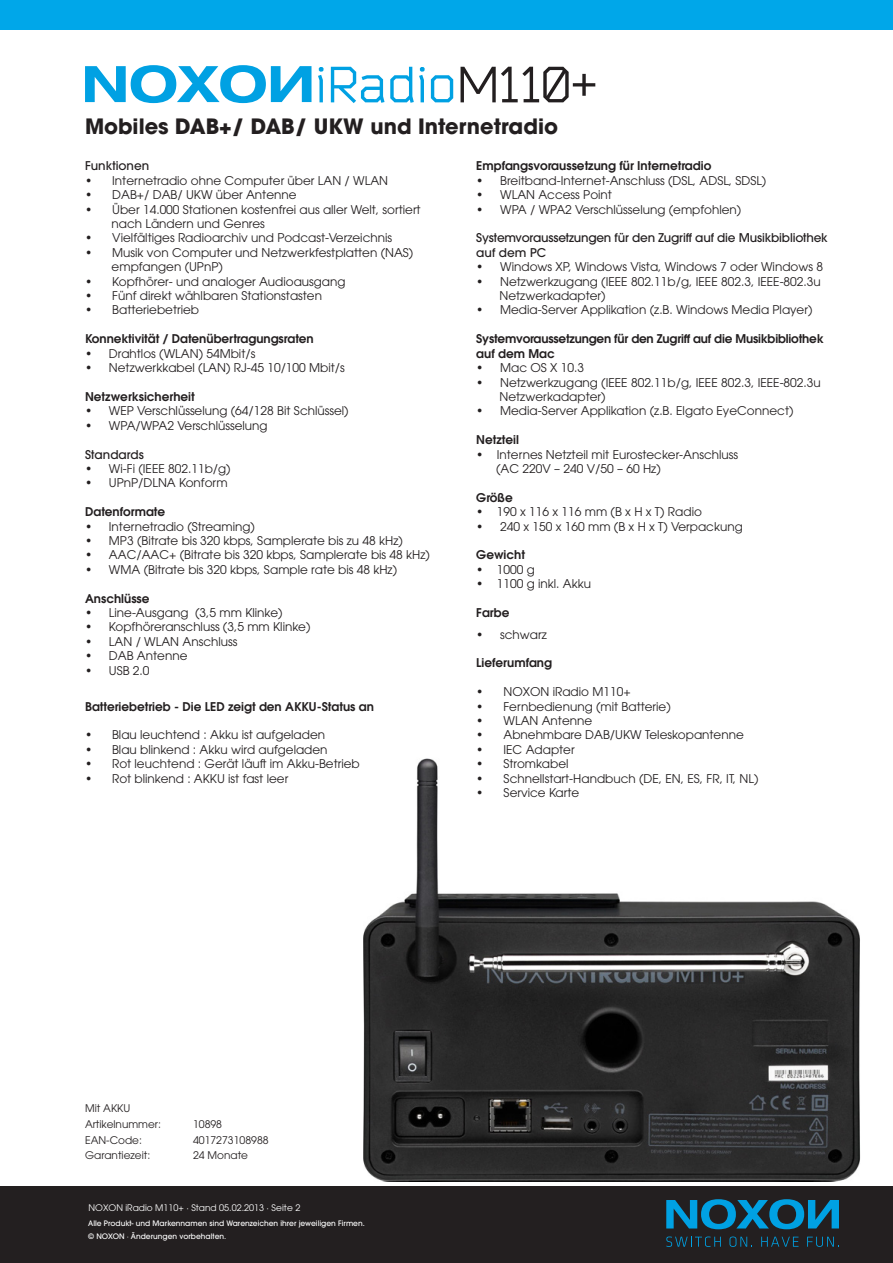
<style>
.page{position:relative;width:893px;height:1263px;background:#fff}
.page>*{position:absolute;margin:0;border:0;box-sizing:border-box;transform-origin:0 0}
.t1{font:700 21px "ITC Avant Garde Pro";color:#231f20}
.t2{font:12px/14.4px "ITC Avant Garde Pro";color:#231f20}
.t3{font:600 12px/14.4px "ITC Avant Garde Pro";color:#231f20}
.t4{font:500 12px/14.4px "ITC Avant Garde Pro";letter-spacing:-.015em;color:#231f20}
.Texte_Aufzählung{font:10.5px "ITC Avant Garde Pro";color:#231f20}
.t5{font:9px "ITC Avant Garde Pro";color:#fff}
.t6{font:500 7.5px/13.2px "ITC Avant Garde Pro";color:#fff}
</style>
<div class="page">
<div style="left:0;top:1186px;width:893px;height:77px;background:#231f20"></div>
<div style="left:0;top:0;width:893px;height:30px;background:#00a7e9"></div>
<svg style="left:666px;top:1199px;width:173px;height:30px"></svg>
<svg style="left:666px;top:1236px;width:55px;height:11px"></svg>
<svg style="left:729px;top:1236px;width:23px;height:11px"></svg>
<svg style="left:761px;top:1237px;width:37px;height:10px"></svg>
<svg style="left:807px;top:1237px;width:32px;height:10px"></svg>
<img style="left:364px;top:758px;width:496px;height:423px">
<svg style="left:85px;top:65px;width:226px;height:38px"></svg>
<svg style="left:318px;top:67px;width:5px;height:35px"></svg>
<svg style="left:331px;top:67px;width:53px;height:36px"></svg>
<svg style="left:390px;top:67px;width:35px;height:36px"></svg>
<svg style="left:431px;top:75px;width:22px;height:27px"></svg>
<svg style="left:461px;top:67px;width:134px;height:35px"></svg>
<p class="t1" style="left:85px;top:112px;width:474px">Mobiles DAB+/ DAB/ UKW und Internetradio</p>
<p class="t4" style="left:85px;top:159px;width:66px">Funktionen</p>
<p class="t2" style="left:85px;top:173px;width:305px">• Internetradio ohne Computer über LAN / WLAN</p>
<p class="t2" style="left:85px;top:188px;width:213px">• DAB+/ DAB/ UKW über Antenne</p>
<p class="t2" style="left:112px;top:202px;width:311px;text-indent:-27px">• Über 14.000 Stationen kostenfrei aus aller Welt, sortiert nach Ländern und Genres</p>
<p class="t2" style="left:85px;top:231px;width:309px">• Vielfältiges Radioarchiv und Podcast-Verzeichnis</p>
<p class="t2" style="left:112px;top:245px;width:303px;text-indent:-27px">• Musik von Computer und Netzwerkfestplatten (NAS) empfangen (UPnP)</p>
<p class="t2" style="left:85px;top:274px;width:262px">• Kopfhörer- und analoger Audioausgang</p>
<p class="t2" style="left:85px;top:288px;width:238px">• Fünf direkt wählbaren Stationstasten</p>
<p class="t2" style="left:85px;top:303px;width:116px">• Batteriebetrieb</p>
<p class="t3" style="left:85px;top:331px;width:230px">Konnektivität / Datenübertragungsraten</p>
<p class="t2" style="left:85px;top:346px;width:172px">• Drahtlos (WLAN) 54Mbit/s</p>
<p class="t2" style="left:85px;top:360px;width:261px">• Netzwerkkabel (LAN) RJ-45 10/100 Mbit/s</p>
<p class="t3" style="left:85px;top:389px;width:111px">Netzwerksicherheit</p>
<p class="t2" style="left:85px;top:404px;width:265px">• WEP Verschlüsselung (64/128 Bit Schlüssel)</p>
<p class="t2" style="left:85px;top:418px;width:184px">• WPA/WPA2 Verschlüsselung</p>
<p class="t4" style="left:85px;top:447px;width:60px">Standards</p>
<p class="t2" style="left:85px;top:461px;width:147px">• Wi-Fi (IEEE 802.11b/g)</p>
<p class="t2" style="left:85px;top:476px;width:144px">• UPnP/DLNA Konform</p>
<p class="t3" style="left:85px;top:504px;width:82px">Datenformate</p>
<p class="t2" style="left:85px;top:519px;width:171px">• Internetradio (Streaming)</p>
<p class="t2" style="left:85px;top:533px;width:319px">• MP3 (Bitrate bis 320 kbps, Samplerate bis zu 48 kHz)</p>
<p class="t2" style="left:85px;top:548px;width:346px">• AAC/AAC+ (Bitrate bis 320 kbps, Samplerate bis 48 kHz)</p>
<p class="t2" style="left:85px;top:562px;width:314px">• WMA (Bitrate bis 320 kbps, Sample rate bis 48 kHz)</p>
<p class="t3" style="left:85px;top:591px;width:66px">Anschlüsse</p>
<p class="t2" style="left:85px;top:605px;width:199px">• Line-Ausgang (3,5 mm Klinke)</p>
<p class="t2" style="left:85px;top:620px;width:227px">• Kopfhöreranschluss (3,5 mm Klinke)</p>
<p class="t2" style="left:85px;top:634px;width:154px">• LAN / WLAN Anschluss</p>
<p class="t2" style="left:85px;top:648px;width:104px">• DAB Antenne</p>
<p class="t2" style="left:85px;top:663px;width:66px">• USB 2.0</p>
<p class="t3" style="left:85px;top:699px;width:290px">Batteriebetrieb - Die LED zeigt den AKKU-Status an</p>
<p class="t2" style="left:85px;top:728px;width:242px">• Blau leuchtend : Akku ist aufgeladen</p>
<p class="t2" style="left:85px;top:742px;width:244px">• Blau blinkend : Akku wird aufgeladen</p>
<p class="t2" style="left:85px;top:756px;width:276px">• Rot leuchtend : Gerät läuft im Akku-Betrieb</p>
<p class="t2" style="left:85px;top:771px;width:205px">• Rot blinkend : AKKU ist fast leer</p>
<p class="t3" style="left:476px;top:159px;width:237px">Empfangsvoraussetzung für Internetradio</p>
<p class="t2" style="left:476px;top:173px;width:292px">• Breitband-Internet-Anschluss (DSL, ADSL, SDSL)</p>
<p class="t2" style="left:476px;top:188px;width:137px">• WLAN Access Point</p>
<p class="t2" style="left:476px;top:202px;width:267px">• WPA / WPA2 Verschlüsselung (empfohlen)</p>
<p class="t4" style="left:476px;top:231px;width:353px">Systemvoraussetzungen für den Zugriff auf die Musikbibliothek auf dem PC</p>
<p class="t2" style="left:476px;top:260px;width:348px">• Windows XP, Windows Vista, Windows 7 oder Windows 8</p>
<p class="t2" style="left:499px;top:274px;width:323px;text-indent:-23px">• Netzwerkzugang (IEEE 802.11b/g, IEEE 802.3, IEEE-802.3u<br>Netzwerkadapter)</p>
<p class="t2" style="left:476px;top:303px;width:338px">• Media-Server Applikation (z.B. Windows Media Player)</p>
<p class="t3" style="left:476px;top:331px;width:349px">Systemvoraussetzungen für den Zugriff auf die Musikbibliothek auf dem Mac</p>
<p class="t2" style="left:476px;top:360px;width:109px">• Mac OS X 10.3</p>
<p class="t2" style="left:499px;top:375px;width:323px;text-indent:-23px">• Netzwerkzugang (IEEE 802.11b/g, IEEE 802.3, IEEE-802.3u<br>Netzwerkadapter)</p>
<p class="t2" style="left:476px;top:404px;width:319px">• Media-Server Applikation (z.B. Elgato EyeConnect)</p>
<p class="t3" style="left:476px;top:432px;width:44px">Netzteil</p>
<p class="t2" style="left:476px;top:447px;width:263px">• Internes Netzteil mit Eurostecker-Anschluss</p>
<p class="t2" style="left:496px;top:461px;width:166px">(AC 220V – 240 V/50 – 60 Hz)</p>
<p class="t3" style="left:476px;top:490px;width:38px">Größe</p>
<p class="t2" style="left:476px;top:504px;width:227px">• 190 x 116 x 116 mm (B x H x T) Radio</p>
<p class="t2" style="left:476px;top:519px;width:268px">• 240 x 150 x 160 mm (B x H x T) Verpackung</p>
<p class="t3" style="left:476px;top:547px;width:50px">Gewicht</p>
<p class="t2" style="left:476px;top:562px;width:60px">• 1000 g</p>
<p class="t2" style="left:476px;top:576px;width:116px">• 1100 g inkl. Akku</p>
<p class="t3" style="left:476px;top:605px;width:35px">Farbe</p>
<p class="t2" style="left:476px;top:627px;width:72px">• schwarz</p>
<p class="t3" style="left:476px;top:655px;width:77px">Lieferumfang</p>
<p class="t2" style="left:476px;top:684px;width:156px">• NOXON iRadio M110+</p>
<p class="t2" style="left:476px;top:699px;width:196px">• Fernbedienung (mit Batterie)</p>
<p class="t2" style="left:476px;top:713px;width:117px">• WLAN Antenne</p>
<p class="t2" style="left:476px;top:728px;width:269px">• Abnehmbare DAB/UKW Teleskopantenne</p>
<p class="t2" style="left:476px;top:742px;width:100px">• IEC Adapter</p>
<p class="t2" style="left:476px;top:756px;width:94px">• Stromkabel</p>
<p class="t2" style="left:476px;top:771px;width:284px">• Schnellstart-Handbuch (DE, EN, ES, FR, IT, NL)</p>
<p class="t2" style="left:476px;top:785px;width:105px">• Service Karte</p>
<p class="Texte_Aufzählung" style="left:85px;top:1102px;width:47px">Mit AKKU</p>
<p class="Texte_Aufzählung" style="left:85px;top:1117px;width:77px">Artikelnummer:</p>
<p class="Texte_Aufzählung" style="left:193px;top:1117px;width:31px">10898</p>
<p class="Texte_Aufzählung" style="left:85px;top:1133px;width:58px">EAN-Code:</p>
<p class="Texte_Aufzählung" style="left:193px;top:1133px;width:77px">4017273108988</p>
<p class="Texte_Aufzählung" style="left:85px;top:1149px;width:67px">Garantiezeit:</p>
<p class="Texte_Aufzählung" style="left:193px;top:1149px;width:57px">24 Monate</p>
<p class="t5" style="left:89px;top:1202px;width:213px">NOXON iRadio M110+ · Stand 05.02.2013 · Seite 2</p>
<p class="t6" style="left:88px;top:1216px;width:278px">Alle Produkt- und Markennamen sind Warenzeichen ihrer jeweiligen Firmen. © NOXON · Änderungen vorbehalten.</p>
</div>
